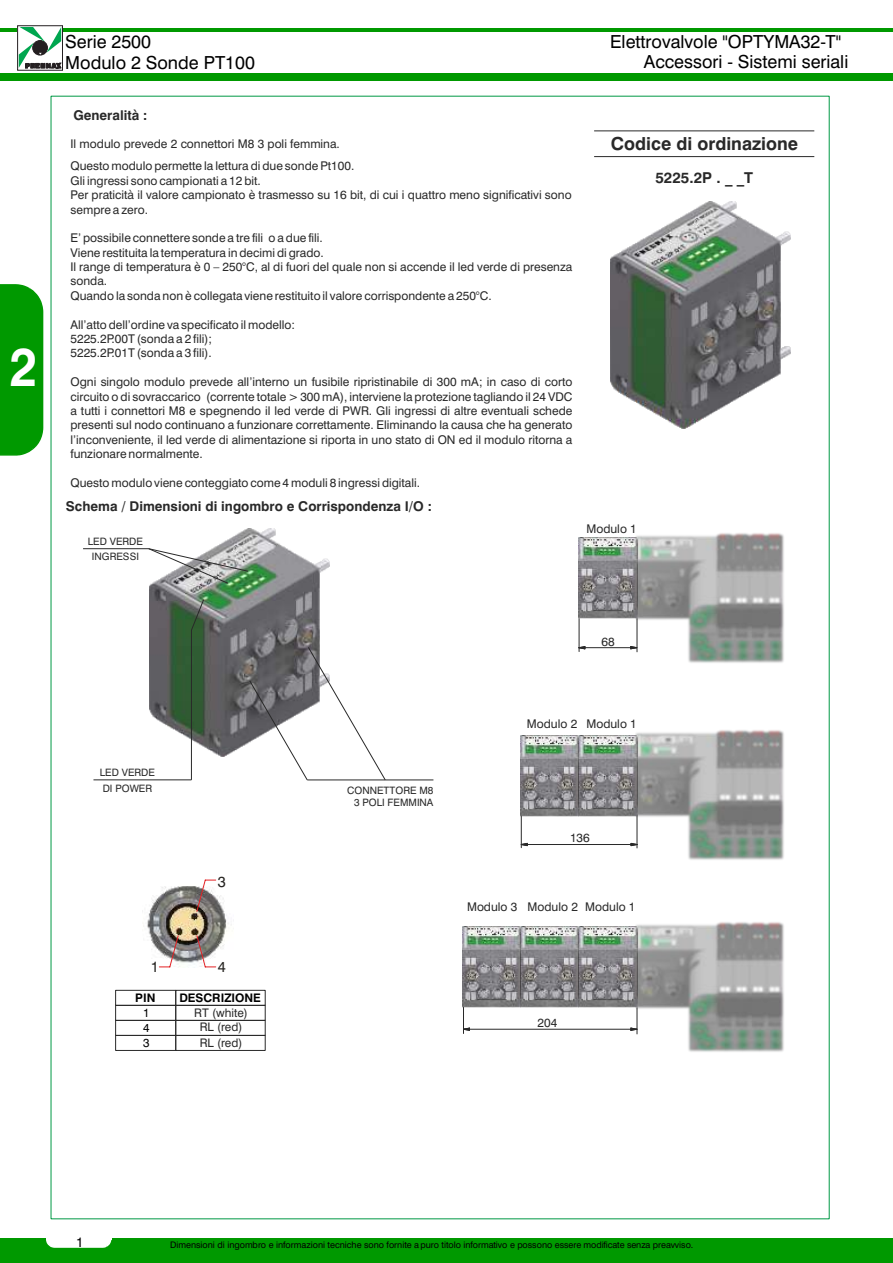
<style>
.page{position:relative;width:893px;height:1263px;background:#fff}
.page>*{position:absolute;margin:0;border:0;box-sizing:border-box;transform-origin:0 0}
.t1{font:700 54px "Swiss 721 BT";color:#fff;scale:.9 1}
.t2{font:18px/21px "Swiss 721 BT";color:#000}
.t3{font:700 18px "Swiss 721 BT";color:#292929}
.t4{font:700 15px "Swiss 721 BT";color:#292929}
.t5{font:14.7px "Swiss 721 BT";color:#262421}
.t6{font:700 13.5px "Swiss 721 BT";color:#292929}
.t7{font:13.5px "Swiss 721 BT";color:#000}
.t8{font:12px/14.4px "Swiss 721 BT";color:#292929}
.t9{font:11.85px/15px "Swiss 721 BT";color:#292929;text-align:center}
.t10{font:700 11.85px "Swiss 721 BT";color:#000}
.t11{font:11.85px/15.1px "Swiss 721 BT";color:#000;text-align:justify}
.t12{font:10.2px/15.3px "Swiss 721 BT";color:#292929}
.t13{font:9px "Swiss 721 BT";color:#000}
</style>
<div class="page">
<div style="left:0;top:1237px;width:893px;height:26px;background:#090"></div>
<hr style="left:0;top:28px;width:893px;height:4px;background:#090">
<div style="left:0;top:74px;width:893px;height:7px;background:#090"></div>
<div style="left:17px;top:25px;width:46px;height:45px;background:#555153"></div>
<div style="left:17px;top:26px;width:46px;height:44px;border:1px solid #241f21"></div>
<svg style="left:19px;top:27px;width:42px;height:42px;background:#a5c0b2"></svg>
<svg style="left:46px;top:1215px;width:67px;height:33px"></svg>
<hr style="left:46px;top:1238px;width:65px;height:2px;background:#fff">
<hr style="left:46px;top:1215px;width:2px;height:24px;background:#fff">
<div style="left:0;top:284px;width:43px;height:172px;background:#090"></div>
<hr style="left:594px;top:130px;width:220px;height:1px;background:#292929">
<hr style="left:594px;top:156px;width:220px;height:1px;background:#292929">
<hr style="left:585px;top:647px;width:46px;height:1px;background:#292929">
<svg style="left:578px;top:646px;width:8px;height:4px"></svg>
<svg style="left:630px;top:646px;width:5px;height:4px"></svg>
<hr style="left:463px;top:1029px;width:168px;height:1px;background:#292929">
<svg style="left:630px;top:1027px;width:5px;height:4px"></svg>
<hr style="left:527px;top:844px;width:106px;height:1px;background:#292929">
<svg style="left:520px;top:842px;width:8px;height:4px"></svg>
<svg style="left:630px;top:842px;width:5px;height:4px"></svg>
<hr style="left:579px;top:619px;width:1px;height:32px;background:#292929">
<img style="left:635px;top:533px;width:149px;height:130px">
<img style="left:635px;top:730px;width:149px;height:130px">
<img style="left:635px;top:922px;width:149px;height:130px">
<hr style="left:521px;top:815px;width:1px;height:33px;background:#292929">
<svg style="left:463px;top:1008px;width:7px;height:25px"></svg>
<img style="left:143px;top:886px;width:89px;height:81px">
<svg style="left:159px;top:935px;width:20px;height:33px"></svg>
<svg style="left:196px;top:935px;width:21px;height:33px"></svg>
<svg style="left:196px;top:879px;width:21px;height:33px"></svg>
<div style="left:115px;top:990px;width:61px;height:16px;border:1px solid #292929"></div>
<div style="left:115px;top:1005px;width:61px;height:16px;border:1px solid #292929"></div>
<div style="left:115px;top:1020px;width:61px;height:16px;border:1px solid #292929"></div>
<div style="left:115px;top:1035px;width:61px;height:16px;border:1px solid #292929"></div>
<div style="left:175px;top:990px;width:91px;height:16px;border:1px solid #292929"></div>
<div style="left:175px;top:1005px;width:91px;height:16px;border:1px solid #292929"></div>
<div style="left:175px;top:1020px;width:91px;height:16px;border:1px solid #292929"></div>
<div style="left:175px;top:1035px;width:91px;height:16px;border:1px solid #292929"></div>
<img style="left:610px;top:201px;width:181px;height:227px">
<img style="left:149px;top:529px;width:181px;height:227px">
<hr style="left:93px;top:780px;width:98px;height:1px;background:#292929">
<hr style="left:307px;top:780px;width:126px;height:1px;background:#292929">
<svg style="left:191px;top:599px;width:13px;height:181px"></svg>
<svg style="left:249px;top:647px;width:137px;height:133px"></svg>
<svg style="left:83px;top:548px;width:165px;height:36px"></svg>
<img style="left:579px;top:537px;width:58px;height:82px">
<img style="left:521px;top:735px;width:116px;height:81px">
<img style="left:463px;top:926px;width:174px;height:82px">
<h1 class="t1" style="left:10px;top:345px;width:32px">2</h1>
<h2 class="t2" style="left:65px;top:33px;width:191px">Serie 2500<br>Modulo 2 Sonde PT100</h2>
<h2 class="t2" style="left:644px;top:34px;width:206px;line-height:19.5px;text-indent:-34px">Elettrovalvole "OPTYMA32-T"<br>Accessori - Sistemi seriali</h2>
<p class="t6" style="left:73px;top:110px;width:75px">Generalità :</p>
<p class="t8" style="left:71px;top:134px;width:285px;line-height:22px">Il modulo prevede 2 connettori M8 3 poli femmina.<br>Questo modulo permette la lettura di due sonde Pt100.</p>
<p class="t8" style="left:71px;top:174px;width:503px">Gli ingressi sono campionati a 12 bit.<br>Per praticità il valore campionato è trasmesso su 16 bit, di cui i quattro meno significativi sono sempre a zero.</p>
<p class="t8" style="left:71px;top:232px;width:503px">E’ possibile connettere sonde a tre fili o a due fili.<br>Viene restituita la temperatura in decimi di grado.<br>Il range di temperatura è 0 – 250°C, al di fuori del quale non si accende il led verde di presenza sonda.<br>Quando la sonda non è collegata viene restituito il valore corrispondente a 250°C.</p>
<p class="t8" style="left:71px;top:318px;width:226px">All’atto dell’ordine va specificato il modello:<br>5225.2P.00T (sonda a 2 fili);<br>5225.2P.01T (sonda a 3 fili).</p>
<p class="t8" style="left:70px;top:376px;width:503px;text-align:justify">Ogni singolo modulo prevede all’interno un fusibile ripristinabile di 300 mA; in caso di corto circuito o di sovraccarico (corrente totale &gt; 300 mA), interviene la protezione tagliando il 24 VDC a tutti i connettori M8 e spegnendo il led verde di PWR. Gli ingressi di altre eventuali schede presenti sul nodo continuano a funzionare correttamente. Eliminando la causa che ha generato l’inconveniente, il led verde di alimentazione si riporta in uno stato di ON ed il modulo ritorna a funzionare normalmente.</p>
<p class="t8" style="left:70px;top:476px;width:351px">Questo modulo viene conteggiato come 4 moduli 8 ingressi digitali.</p>
<p class="t6" style="left:66px;top:501px;width:367px">Schema / Dimensioni di ingombro e Corrispondenza I/O :</p>
<p class="t12" style="left:88px;top:535px;width:57px;text-align:center">LED VERDE<br>INGRESSI</p>
<h2 class="t3" style="left:611px;top:137px;width:189px">Codice di ordinazione</h2>
<p class="t4" style="left:655px;top:172px;width:99px">5225.2P . _ _T</p>
<p class="t8" style="left:586px;top:523px;width:52px">Modulo 1</p>
<p class="t8" style="left:601px;top:635px;width:15px">68</p>
<p class="t12" style="left:100px;top:766px;width:57px">LED VERDE<br>DI POWER</p>
<p class="t5" style="left:218px;top:875px;width:10px">3</p>
<p class="t5" style="left:151px;top:961px;width:10px">1</p>
<p class="t5" style="left:218px;top:961px;width:10px">4</p>
<p class="t10" style="left:135px;top:993px;width:22px">PIN</p>
<p class="t10" style="left:179px;top:993px;width:83px">DESCRIZIONE</p>
<p class="t11" style="left:143px;top:1006px;width:8px">1<br>4<br>3</p>
<p class="t9" style="left:194px;top:1006px;width:55px">RT (white)<br>RL (red)<br>RL (red)</p>
<p class="t12" style="left:347px;top:785px;width:88px;line-height:12.1px;text-align:right">CONNETTORE M8<br>3 POLI FEMMINA</p>
<p class="t8" style="left:527px;top:717px;width:111px">Modulo 2 Modulo 1</p>
<p class="t8" style="left:570px;top:832px;width:21px">136</p>
<p class="t8" style="left:467px;top:901px;width:170px">Modulo 3 Modulo 2 Modulo 1</p>
<p class="t8" style="left:537px;top:1016px;width:21px">204</p>
<p class="t7" style="left:76px;top:1236px;width:9px">1</p>
<p class="t13" style="left:170px;top:1241px;width:525px">Dimensioni di ingombro e informazioni tecniche sono fornite a puro titolo informativo e possono essere modificate senza preavviso.</p>
</div>
